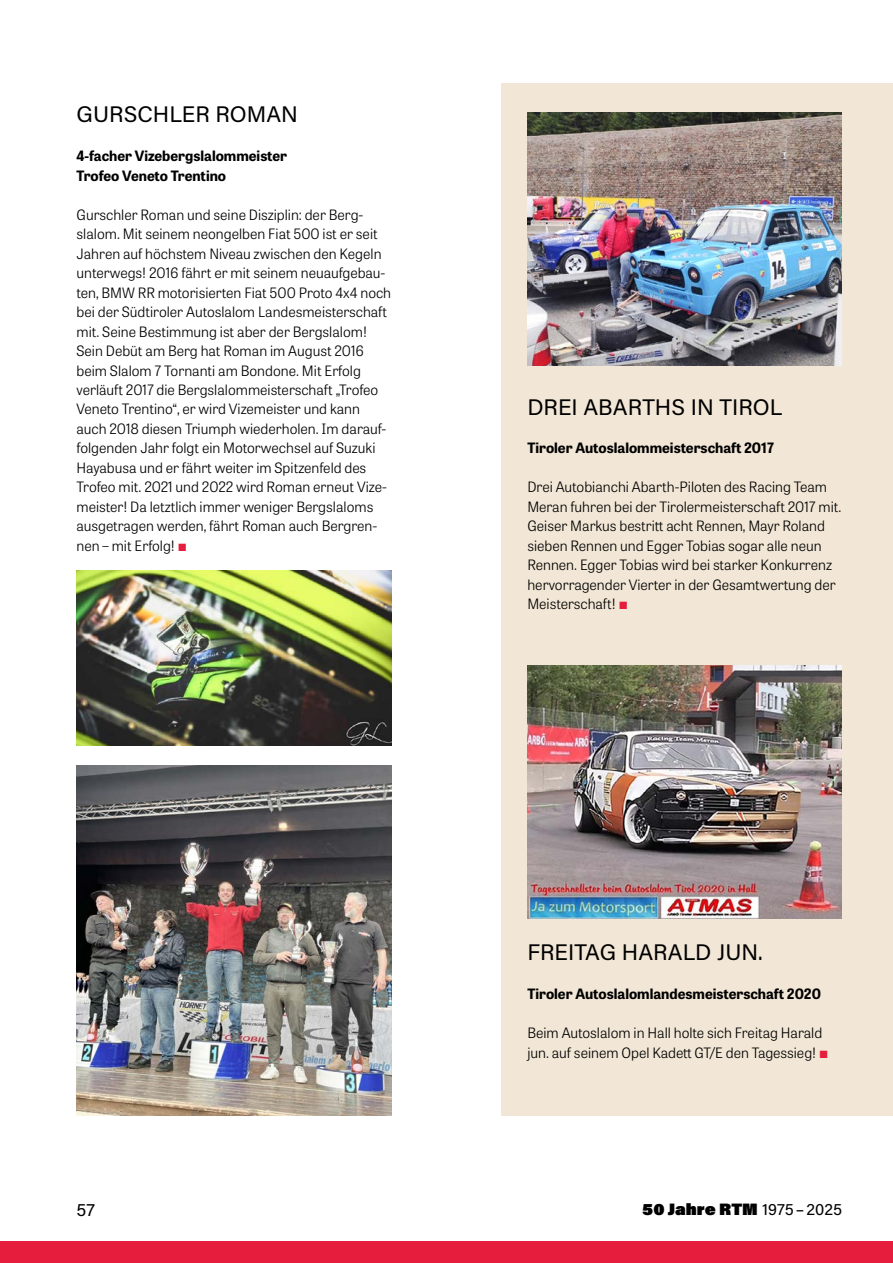
<style>
.page{position:relative;width:893px;height:1263px;background:#fff}
.page>*{position:absolute;margin:0;border:0;box-sizing:border-box;transform-origin:0 0}
.t1{font:22.5px "Acumin Pro";color:#000}
.t2{font:18px "Acumin Pro";color:#000}
.t3{font:900 16.5px "Acumin Pro";color:#000}
.t4{font:300 14.25px/19.5px "Tablet Gothic";color:#000}
.t5{font:700 14.25px/19.5px "Tablet Gothic";color:#000}
.s1{color:#e61d3d}
.s2{font-weight:400}
</style>
<div class="page">
<div style="left:0;top:1242px;width:893px;height:21px;background:#e61d3d"></div>
<div style="left:502px;top:83px;width:391px;height:1033px;background:#f2e7d6"></div>
<img style="left:527px;top:112px;width:315px;height:254px">
<img style="left:527px;top:665px;width:315px;height:253px">
<img style="left:77px;top:570px;width:314px;height:176px">
<img style="left:77px;top:765px;width:314px;height:351px">
<h1 class="t1" style="left:77px;top:99px;width:223px">GURSCHLER ROMAN</h1>
<p class="t5" style="left:77px;top:145px;width:212px">4-facher Vizebergslalommeister<br>Trofeo Veneto Trentino</p>
<p class="t4" style="left:77px;top:204px;width:316px">Gurschler Roman und seine Disziplin: der Berg&shy;slalom. Mit seinem neongelben Fiat 500 ist er seit Jahren auf höchstem Niveau zwischen den Kegeln unterwegs! 2016 fährt er mit seinem neuaufgebau&shy;ten, BMW RR motorisierten Fiat 500 Proto 4x4 noch bei der Südtiroler Autoslalom Landesmeisterschaft mit. Seine Bestimmung ist aber der Bergslalom!<br>Sein Debüt am Berg hat Roman im August 2016 beim Slalom 7 Tornanti am Bondone. Mit Erfolg verläuft 2017 die Bergslalommeisterschaft „Trofeo Veneto Trentino“, er wird Vizemeister und kann auch 2018 diesen Triumph wiederholen. Im darauf&shy;folgenden Jahr folgt ein Motorwechsel auf Suzuki Hayabusa und er fährt weiter im Spitzenfeld des Trofeo mit. 2021 und 2022 wird Roman erneut Vize&shy;meister! Da letztlich immer weniger Bergslaloms ausgetragen werden, fährt Roman auch Bergren&shy;nen – mit Erfolg! <span class="s1">■</span></p>
<h1 class="t1" style="left:527px;top:391px;width:256px">DREI ABARTHS IN TIROL</h1>
<p class="t5" style="left:527px;top:437px;width:248px">Tiroler Autoslalommeisterschaft 2017</p>
<p class="t4" style="left:527px;top:477px;width:316px">Drei Autobianchi Abarth-Piloten des Racing Team Meran fuhren bei der Tirolermeisterschaft 2017 mit.<br>Geiser Markus bestritt acht Rennen, Mayr Roland sieben Rennen und Egger Tobias sogar alle neun Rennen. Egger Tobias wird bei starker Konkurrenz hervorragender Vierter in der Gesamtwertung der Meisterschaft! <span class="s1">■</span></p>
<h1 class="t1" style="left:527px;top:937px;width:237px">FREITAG HARALD JUN.</h1>
<p class="t5" style="left:527px;top:983px;width:295px">Tiroler Autoslalomlandesmeisterschaft 2020</p>
<p class="t4" style="left:527px;top:1022px;width:302px">Beim Autoslalom in Hall holte sich Freitag Harald jun. auf seinem Opel Kadett GT/E den Tagessieg! <span class="s1">■</span></p>
<p class="t2" style="left:77px;top:1197px;width:20px">57</p>
<p class="t3" style="left:642px;top:1198px;width:201px">50 Jahre RTM <span class="s2">1975–2025</span></p>
</div>
